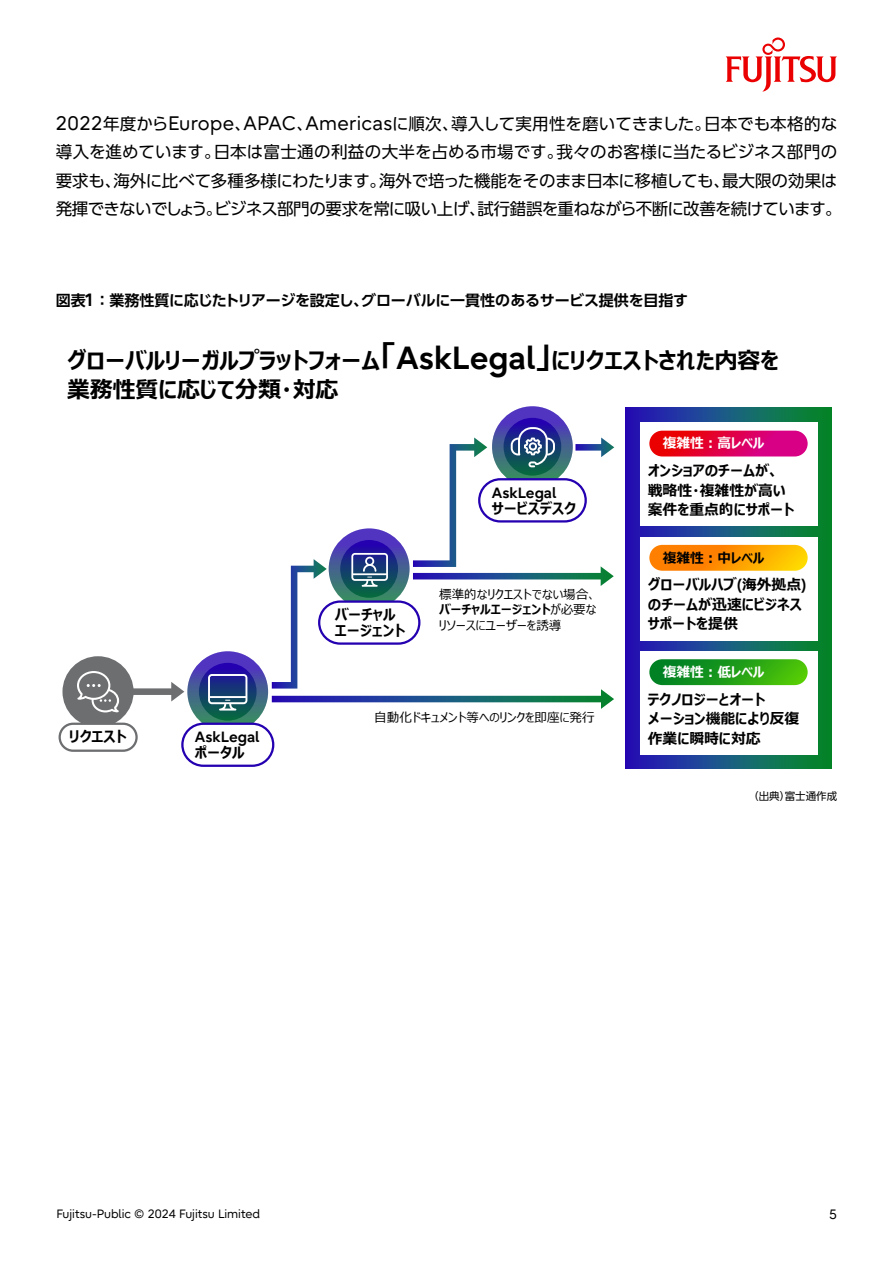
<style>
.page{position:relative;width:893px;height:1263px;background:#fff}
.page>*{position:absolute;margin:0;border:0;box-sizing:border-box;transform-origin:0 0}
.t1{font:700 22.8px/29.5px "Meiryo UI";color:#000}
.t2{font:16.5px/28.5px "UD Shin Go Pro";letter-spacing:-.015em;color:#000}
.t3{font:700 15px "UD Shin Go Pro De";letter-spacing:-.01em;color:#000}
.t4{font:700 14.7px/19.5px "Meiryo UI";color:#000}
.t5{font:700 14.7px "Fujitsu Infinity Pro";color:#000}
.t6{font:700 13.65px "Meiryo UI";color:#fff}
.t7{font:700 13.65px "Meiryo UI";color:#000}
.t8{font:13.5px "Fujitsu Infinity Pro";color:#000}
.t9{font:12.6px/15px "Meiryo UI";color:#000;text-align:justify}
.t10{font:12px "Fujitsu Infinity Pro";color:#000}
.t11{font:10.5px "UD Shin Go Pro";color:#000}
.s1{font-family:"Fujitsu Infinity Pro";font-size:19.5px}
.s2{font-family:"Fujitsu Infinity Pro";font-size:17.7px}
.s3{font-size:31.8px}
.s4{font-family:"Fujitsu Infinity Pro";font-size:31.8px}
.s5{font-weight:700}
.s6{font-family:"Fujitsu Infinity Pro"}
</style>
<div class="page">
<svg style="left:726px;top:37px;width:111px;height:55px"></svg>
<svg style="left:625px;top:408px;width:207px;height:360px;background:#1f5479"></svg>
<div style="left:63px;top:688px;width:112px;height:7px;background:#6d6e70"></div>
<div style="left:640px;top:423px;width:177px;height:103px;background:#fff"></div>
<svg style="left:649px;top:431px;width:159px;height:25px;background:#e00049"></svg>
<div style="left:640px;top:537px;width:177px;height:103px;background:#fff"></div>
<svg style="left:649px;top:545px;width:159px;height:26px;background:#ff9c04"></svg>
<div style="left:640px;top:651px;width:177px;height:104px;background:#fff"></div>
<div style="left:649px;top:659px;width:159px;height:26px;background:linear-gradient(to right,#007929,#4fc608);border-radius:13px"></div>
<svg style="left:171px;top:406px;width:443px;height:326px"></svg>
<div style="left:182px;top:724px;width:91px;height:42px;background:#fff;border-radius:21px"></div>
<div style="left:181px;top:723px;width:93px;height:44px;border:2px solid #2400b0;border-radius:21px"></div>
<div style="left:62px;top:656px;width:72px;height:71px;background:#6d6e70;border-radius:35px"></div>
<div style="left:60px;top:724px;width:77px;height:27px;background:#fff;border-radius:13px"></div>
<div style="left:59px;top:723px;width:79px;height:29px;border:2px solid #6d6e70;border-radius:13px"></div>
<svg style="left:77px;top:671px;width:42px;height:41px"></svg>
<div style="left:319px;top:602px;width:100px;height:42px;background:#fff;border-radius:21px"></div>
<div style="left:318px;top:600px;width:102px;height:45px;border:2px solid #2400b0;border-radius:21px"></div>
<div style="left:479px;top:479px;width:107px;height:42px;background:#fff;border-radius:21px"></div>
<div style="left:478px;top:478px;width:109px;height:44px;border:2px solid #2400b0;border-radius:21px"></div>
<p class="t2" style="left:56px;top:109px;width:787px"><span class="s1">2022</span>年度から<span class="s1">Europe</span>、<span class="s1">APAC</span>、<span class="s1">Americas</span>に順次、導入して実用性を磨いてきました。日本でも本格的な導入を進めています。日本は富士通の利益の大半を占める市場です。我々のお客様に当たるビジネス部門の要求も、海外に比べて多種多様にわたります。海外で培った機能をそのまま日本に移植しても、最大限の効果は発揮できないでしょう。ビジネス部門の要求を常に吸い上げ、試行錯誤を重ねながら不断に改善を続けています。</p>
<p class="t3" style="left:56px;top:288px;width:634px">図表<span class="s2">1</span>：業務性質に応じたトリアージを設定し、グローバルに一貫性のあるサービス提供を目指す</p>
<h1 class="t1" style="left:67px;top:347px;width:713px">グローバルリーガルプラットフォーム<span class="s3">「</span><span class="s4">AskLegal</span><span class="s3">」</span>にリクエストされた内容を業務性質に応じて分類・対応</h1>
<p class="t4" style="left:69px;top:728px;width:59px">リクエスト</p>
<p class="t5" style="left:195px;top:727px;width:66px">AskLegal</p>
<p class="t4" style="left:195px;top:744px;width:51px">ポータル</p>
<p class="t4" style="left:335px;top:607px;width:72px;line-height:16px">バーチャルエージェント</p>
<p class="t5" style="left:492px;top:483px;width:66px">AskLegal</p>
<p class="t4" style="left:492px;top:499px;width:86px">サービスデスク</p>
<p class="t9" style="left:439px;top:588px;width:159px">標準的なリクエストでない場合、<span class="s5">バーチャルエージェント</span>が必要なリソースにユーザーを誘導</p>
<p class="t9" style="left:374px;top:710px;width:222px">自動化ドキュメント等へのリンクを即座に発行</p>
<p class="t6" style="left:663px;top:434px;width:103px">複雑性：高レベル</p>
<p class="t4" style="left:648px;top:462px;width:148px">オンショアのチームが、戦略性・複雑性が高い案件を重点的にサポート</p>
<p class="t7" style="left:663px;top:548px;width:103px">複雑性：中レベル</p>
<p class="t4" style="left:648px;top:576px;width:160px">グローバルハブ<span class="s6">(</span>海外拠点<span class="s6">)</span>のチームが迅速にビジネスサポートを提供</p>
<p class="t6" style="left:663px;top:662px;width:103px">複雑性：低レベル</p>
<p class="t4" style="left:648px;top:690px;width:153px">テクノロジーとオート<br>メーション機能により反復作業に瞬時に対応</p>
<p class="t11" style="left:748px;top:787px;width:90px">（出典）富士通作成</p>
<p class="t10" style="left:56px;top:1206px;width:205px">Fujitsu-Public © 2024 Fujitsu Limited</p>
<p class="t8" style="left:829px;top:1206px;width:9px">5</p>
</div>
